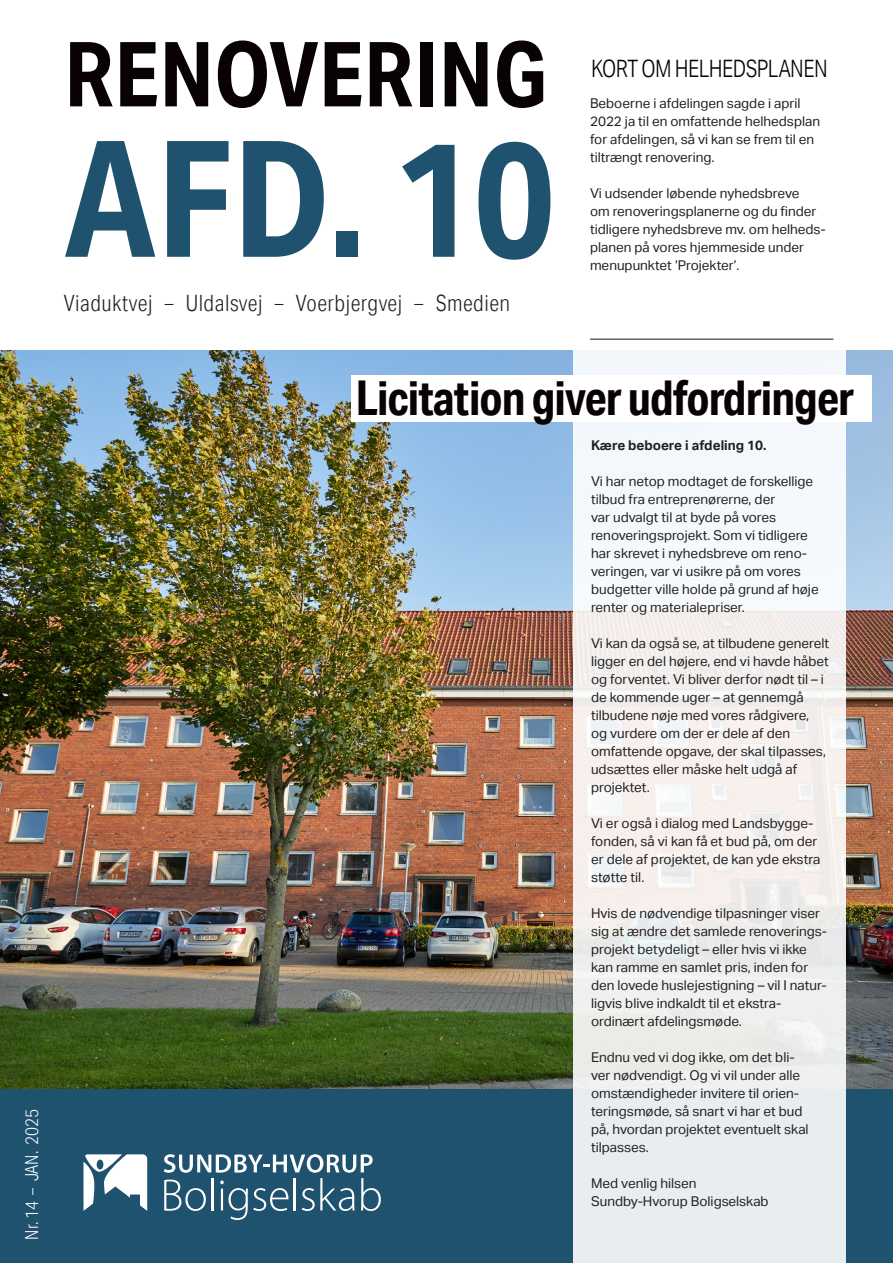
<style>
.page{position:relative;width:893px;height:1263px;background:#fff}
.page>*{position:absolute;margin:0;border:0;box-sizing:border-box;transform-origin:0 0}
.t1{font:700 162px "Aktiv Grotesk Cd";color:#1f526f}
.t2{font:700 90px "Aktiv Grotesk Cd";color:#080302}
.t3{font:700 48px "Aktiv Grotesk Cd";letter-spacing:-.02em;color:#080302}
.BT{font:300 24px "Aktiv Grotesk Cd";letter-spacing:-.02em;color:#080302}
.t4{font:300 22.5px "Aktiv Grotesk Cd";letter-spacing:.02em;color:#231f20}
.BT-2{font:300 18px "Aktiv Grotesk Cd";color:#fff}
.BT-3{font:13.5px/18px "Aktiv Grotesk";color:#231f20}
.BT-4{font:700 13.5px "Aktiv Grotesk";color:#231f20}
</style>
<div class="page">
<div style="left:0;top:1086px;width:893px;height:177px;background:#1f526f"></div>
<img style="left:0;top:350px;width:893px;height:739px">
<div style="left:573px;top:342px;width:273px;height:921px;background:linear-gradient(to right,#f1f1f2,#f0f1f1)"></div>
<div style="left:351px;top:375px;width:521px;height:47px;background:#fff"></div>
<svg style="left:164px;top:1154px;width:217px;height:66px"></svg>
<svg style="left:84px;top:1154px;width:63px;height:57px"></svg>
<hr style="left:590px;top:339px;width:243px;height:1px;background:#171717">
<p class="t2" style="left:64px;top:19px;width:485px">RENOVERING</p>
<p class="t1" style="left:64px;top:99px;width:492px">AFD. 10</p>
<p class="t4" style="left:64px;top:290px;width:448px">Viaduktvej – Uldalsvej – Voerbjergvej – Smedien</p>
<p class="BT" style="left:591px;top:54px;width:238px">KORT OM HELHEDSPLANEN</p>
<p class="BT-3" style="left:590px;top:94px;width:232px">Beboerne i afdelingen sagde i april 2022 ja til en omfattende helhedsplan for afdelingen, så vi kan se frem til en tiltrængt renovering.</p>
<p class="BT-3" style="left:590px;top:184px;width:237px">Vi udsender løbende nyhedsbreve<br>om renoveringsplanerne og du finder tidligere nyhedsbreve mv. om helheds&shy;planen på vores hjemmeside under menupunktet ’Projekter’.</p>
<p class="BT-2" style="left:22px;top:1239px;width:132px;rotate:-90deg">Nr. 14 – JAN. 2025</p>
<p class="t3" style="left:355px;top:369px;width:500px">Licitation giver udfordringer</p>
<p class="BT-4" style="left:591px;top:437px;width:177px">Kære beboere i afdeling 10.</p>
<p class="BT-3" style="left:591px;top:472px;width:224px">Vi har netop modtaget de forskellige</p>
<p class="BT-3" style="left:591px;top:490px;width:186px">tilbud fra entreprenørerne, der</p>
<p class="BT-3" style="left:591px;top:508px;width:187px">var udvalgt til at byde på vores</p>
<p class="BT-3" style="left:591px;top:526px;width:229px">renoveringsprojekt. Som vi tidligere har skrevet i nyhedsbreve om reno&shy;veringen, var vi usikre på om vores budgetter ville holde på grund af høje renter og materialepriser.</p>
<p class="BT-3" style="left:591px;top:634px;width:240px">Vi kan da også se, at tilbudene generelt ligger en del højere, end vi havde håbet og forventet. Vi bliver derfor nødt til – i de kommende uger – at gennemgå</p>
<p class="BT-3" style="left:591px;top:706px;width:220px">tilbudene nøje med vores rådgivere,</p>
<p class="BT-3" style="left:591px;top:724px;width:236px">og vurdere om der er dele af den omfattende opgave, der skal tilpasses, udsættes eller måske helt udgå af projektet.</p>
<p class="BT-3" style="left:591px;top:814px;width:231px">Vi er også i dialog med Landsbygge&shy;fonden, så vi kan få et bud på, om der er dele af projektet, de kan yde ekstra støtte til.</p>
<p class="BT-3" style="left:591px;top:904px;width:238px">Hvis de nødvendige tilpasninger viser sig at ændre det samlede renoverings&shy;projekt betydeligt – eller hvis vi ikke kan ramme en samlet pris, inden for den lovede huslejestigning – vil I natur&shy;ligvis blive indkaldt til et ekstra&shy;ordinært afdelingsmøde.</p>
<p class="BT-3" style="left:591px;top:1048px;width:219px">Endnu ved vi dog ikke, om det bli&shy;ver nødvendigt. Og vi vil under alle omstændigheder invitere til orien&shy;teringsmøde, så snart vi har et bud på, hvordan projektet eventuelt skal tilpasses.</p>
<p class="BT-3" style="left:591px;top:1174px;width:107px">Med venlig hilsen</p>
<p class="BT-3" style="left:591px;top:1192px;width:179px">Sundby-Hvorup Boligselskab</p>
</div>
